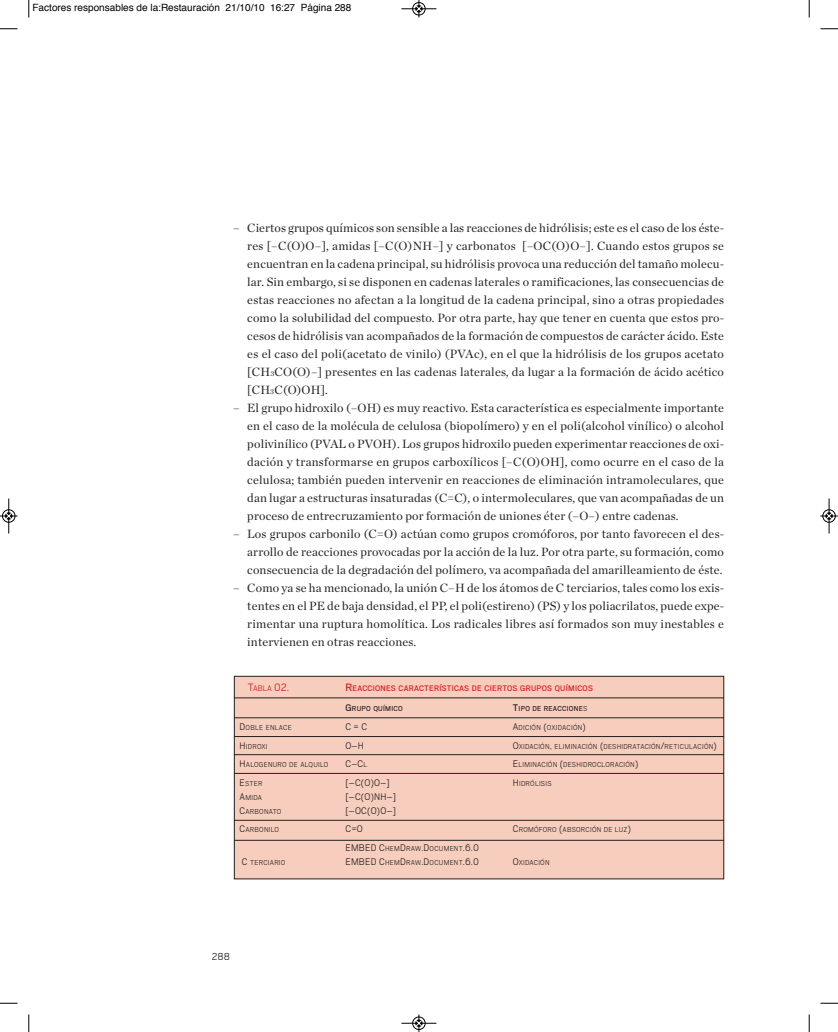
<style>
.page{position:relative;width:838px;height:1032px;background:#fff}
.page>*{position:absolute;margin:0;border:0;box-sizing:border-box;transform-origin:0 0}
.t1{font:12.25px/18px "Chronicle Deck";letter-spacing:.015em;color:#231f20;text-align:justify}
.t2{font:300 11.88px "Scout";color:#d7171f}
.t3{font:300 11.25px "Scout";color:#231f20}
.t4{font:300 10.62px "Scout";letter-spacing:.025em;color:#231f20}
.t5{font:10px "Helvetica";color:#000}
.t6{font:8.88px "Scout";letter-spacing:.035em;color:#d7171f}
.t7{font:300 8px "Scout";letter-spacing:.035em;color:#231f20}
.t8{font:8px "Scout";letter-spacing:.035em;color:#231f20}
.s1{font-size:7.25px}
.s2{font-size:8.88px}
.s3{font-size:11.88px}
.s4{font-size:10.62px}
.s5{font-weight:300}
.s6{font-size:8px}
</style>
<div class="page">
<div style="left:234px;top:676px;width:489px;height:203px;background:#f7cebd"></div>
<div style="left:234px;top:676px;width:489px;height:203px;border:1px solid #231f20"></div>
<hr style="left:234px;top:697px;width:489px;height:1px;background:#231f20">
<hr style="left:234px;top:717px;width:489px;height:1px;background:#231f20">
<hr style="left:234px;top:736px;width:489px;height:1px;background:#231f20">
<hr style="left:234px;top:754px;width:489px;height:1px;background:#231f20">
<hr style="left:234px;top:773px;width:489px;height:1px;background:#231f20">
<hr style="left:234px;top:820px;width:489px;height:1px;background:#231f20">
<hr style="left:234px;top:840px;width:489px;height:1px;background:#231f20">
<svg style="left:28px;top:0;width:2px;height:18px"></svg>
<svg style="left:0;top:28px;width:18px;height:2px"></svg>
<svg style="left:808px;top:0;width:1px;height:18px"></svg>
<svg style="left:820px;top:28px;width:17px;height:2px"></svg>
<svg style="left:28px;top:1014px;width:2px;height:18px"></svg>
<svg style="left:0;top:1003px;width:18px;height:1px"></svg>
<svg style="left:808px;top:1014px;width:1px;height:18px"></svg>
<svg style="left:820px;top:1003px;width:17px;height:1px"></svg>
<hr style="left:401px;top:9px;width:35px;height:1px;background:#000">
<div style="left:412px;top:2px;width:13px;height:13px;border:1px solid #000;border-radius:50%"></div>
<svg style="left:415px;top:0;width:7px;height:18px"></svg>
<hr style="left:401px;top:1023px;width:35px;height:1px;background:#000">
<div style="left:412px;top:1017px;width:13px;height:13px;border:1px solid #000;border-radius:50%"></div>
<svg style="left:415px;top:1014px;width:7px;height:18px"></svg>
<div style="left:2px;top:509px;width:13px;height:14px;border:1px solid #fff;border-radius:50%"></div>
<hr style="left:9px;top:498px;width:1px;height:35px;background:#000">
<div style="left:2px;top:510px;width:13px;height:12px;border:1px solid #000;border-radius:50%"></div>
<svg style="left:0;top:513px;width:18px;height:6px"></svg>
<div style="left:821px;top:509px;width:14px;height:14px;border:1px solid #fff;border-radius:50%"></div>
<hr style="left:828px;top:498px;width:1px;height:35px;background:#000">
<div style="left:822px;top:510px;width:13px;height:12px;border:1px solid #000;border-radius:50%"></div>
<svg style="left:820px;top:513px;width:17px;height:6px"></svg>
<p class="t5" style="left:32px;top:4px;width:320px">Factores responsables de la:Restauración 21/10/10 16:27 Página 288</p>
<p class="t1" style="left:247px;top:218px;width:478px;text-indent:-14px">– Ciertos grupos químicos son sensible a las reacciones de hidrólisis; este es el caso de los éste&shy;res [–C(O)O–], amidas [–C(O)NH–] y carbonatos [–OC(O)O–]. Cuando estos grupos se encuentran en la cadena principal, su hidrólisis provoca una reducción del tamaño molecu&shy;lar. Sin embargo, si se disponen en cadenas laterales o ramificaciones, las consecuencias de estas reacciones no afectan a la longitud de la cadena principal, sino a otras propiedades como la solubilidad del compuesto. Por otra parte, hay que tener en cuenta que estos pro&shy;cesos de hidrólisis van acompañados de la formación de compuestos de carácter ácido. Este es el caso del poli(acetato de vinilo) (PVAc), en el que la hidrólisis de los grupos acetato [CH<span class="s1">3</span>CO(O)–] presentes en las cadenas laterales, da lugar a la formación de ácido acético [CH<span class="s1">3</span>C(O)OH].</p>
<p class="t1" style="left:247px;top:398px;width:478px;text-indent:-14px">– El grupo hidroxilo (–OH) es muy reactivo. Esta característica es especialmente importante en el caso de la molécula de celulosa (biopolímero) y en el poli(alcohol vinílico) o alcohol polivinílico (PVAL o PVOH). Los grupos hidroxilo pueden experimentar reacciones de oxi&shy;dación y transformarse en grupos carboxílicos [–C(O)OH], como ocurre en el caso de la celulosa; también pueden intervenir en reacciones de eliminación intramoleculares, que dan lugar a estructuras insaturadas (C=C), o intermoleculares, que van acompañadas de un proceso de entrecruzamiento por formación de uniones éter (–O–) entre cadenas.</p>
<p class="t1" style="left:247px;top:524px;width:478px;text-indent:-14px">– Los grupos carbonilo (C=O) actúan como grupos cromóforos, por tanto favorecen el des&shy;arrollo de reacciones provocadas por la acción de la luz. Por otra parte, su formación, como consecuencia de la degradación del polímero, va acompañada del amarilleamiento de éste.</p>
<p class="t1" style="left:247px;top:578px;width:478px;text-indent:-14px">– Como ya se ha mencionado, la unión C–H de los átomos de C terciarios, tales como los exis&shy;tentes en el PE de baja densidad, el PP, el poli(estireno) (PS) y los poliacrilatos, puede expe&shy;rimentar una ruptura homolítica. Los radicales libres así formados son muy inestables e intervienen en otras reacciones.</p>
<p class="t2" style="left:247px;top:684px;width:43px">T<span class="s2">ABLA</span> 02.</p>
<p class="t6" style="left:345px;top:686px;width:249px"><span class="s3">R</span>EACCIONES CARACTERÍSTICAS DE CIERTOS GRUPOS QUÍMICOS</p>
<p class="t8" style="left:345px;top:706px;width:59px"><span class="s4">G</span>RUPO QUÍMICO</p>
<p class="t8" style="left:512px;top:706px;width:76px"><span class="s4">T</span>IPO DE REACCIONE<span class="s5">S</span></p>
<p class="t7" style="left:239px;top:725px;width:54px"><span class="s4">D</span>OBLE ENLACE</p>
<p class="t4" style="left:345px;top:723px;width:23px">C=C</p>
<p class="t7" style="left:512px;top:725px;width:74px"><span class="s4">A</span>DICIÓN <span class="s4">(</span>OXIDACIÓN<span class="s4">)</span></p>
<p class="t7" style="left:239px;top:744px;width:29px"><span class="s4">H</span>IDROXI</p>
<p class="t4" style="left:345px;top:742px;width:20px">O–H</p>
<p class="t7" style="left:512px;top:744px;width:205px"><span class="s4">O</span>XIDACIÓN<span class="s4">,</span> ELIMINACIÓN <span class="s4">(</span>DESHIDRATACIÓN<span class="s4">/</span>RETICULACIÓN<span class="s4">)</span></p>
<p class="t7" style="left:239px;top:762px;width:90px"><span class="s4">H</span>ALOGENURO DE ALQUILO</p>
<p class="t4" style="left:345px;top:761px;width:23px">C–C<span class="s6">L</span></p>
<p class="t7" style="left:512px;top:762px;width:127px"><span class="s4">E</span>LIMINACIÓN <span class="s4">(</span>DESHIDROCLORACIÓN<span class="s4">)</span></p>
<p class="t7" style="left:239px;top:781px;width:24px"><span class="s4">E</span>STER</p>
<p class="t4" style="left:345px;top:779px;width:46px">[–C(O)O–]</p>
<p class="t7" style="left:512px;top:781px;width:40px"><span class="s4">H</span>IDRÓLISIS</p>
<p class="t7" style="left:239px;top:795px;width:24px"><span class="s4">A</span>MIDA</p>
<p class="t4" style="left:345px;top:793px;width:52px">[–C(O)NH–]</p>
<p class="t7" style="left:239px;top:809px;width:43px"><span class="s4">C</span>ARBONATO</p>
<p class="t4" style="left:345px;top:807px;width:52px">[–OC(O)O–]</p>
<p class="t7" style="left:239px;top:827px;width:41px"><span class="s4">C</span>ARBONILO</p>
<p class="t4" style="left:345px;top:826px;width:19px">C=O</p>
<p class="t7" style="left:512px;top:827px;width:120px"><span class="s4">C</span>ROMÓFORO <span class="s4">(</span>ABSORCIÓN DE LUZ<span class="s4">)</span></p>
<p class="t4" style="left:345px;top:844px;width:135px">EMBED C<span class="s6">HEM</span>D<span class="s6">RAW</span>.D<span class="s6">OCUMENT</span>.6.0</p>
<p class="t7" style="left:242px;top:860px;width:45px"><span class="s4">C</span> TERCIARIO</p>
<p class="t4" style="left:345px;top:858px;width:135px">EMBED C<span class="s6">HEM</span>D<span class="s6">RAW</span>.D<span class="s6">OCUMENT</span>.6.0</p>
<p class="t7" style="left:512px;top:860px;width:38px"><span class="s4">O</span>XIDACIÓN</p>
<p class="t3" style="left:212px;top:953px;width:20px">288</p>
</div>
